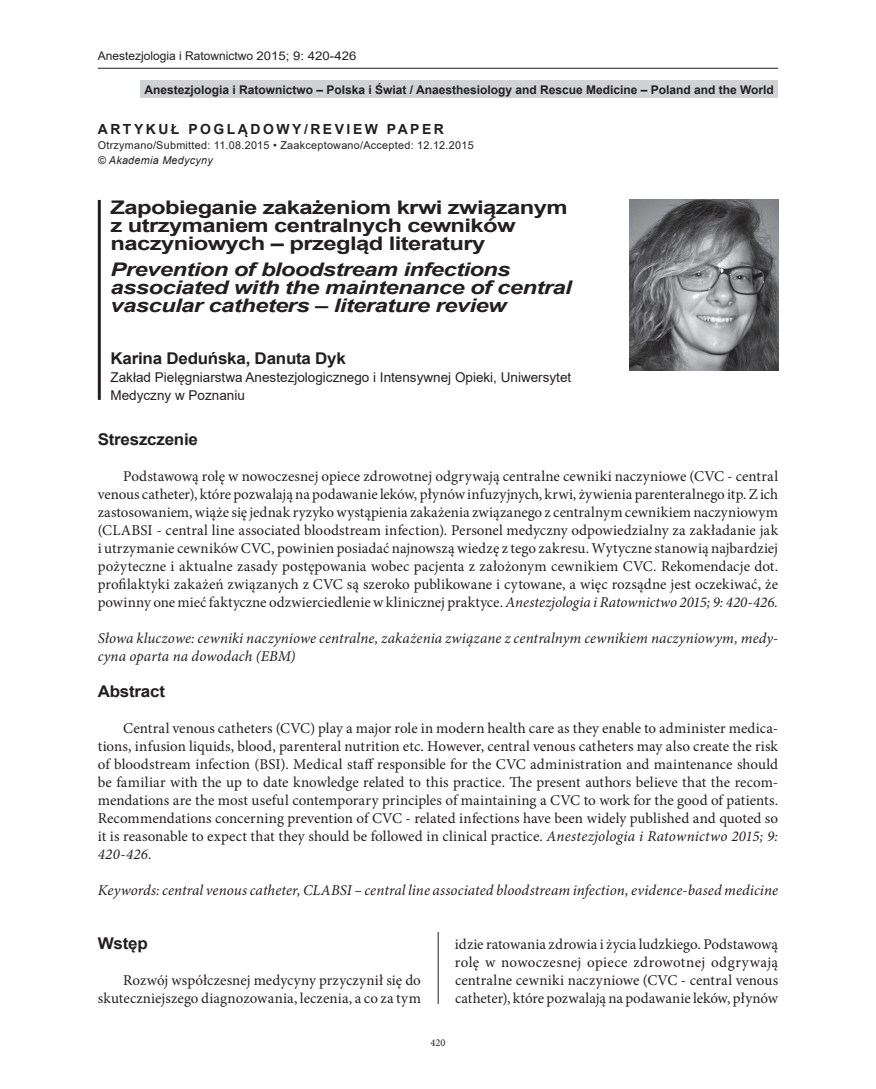
<style>
.page{position:relative;width:876px;height:1089px;background:#fff}
.page>*{position:absolute;margin:0;border:0;box-sizing:border-box;transform-origin:0 0}
.t1{font:italic 700 18.75px/18px "Arial";letter-spacing:-.025em;color:#231f20;scale:1.27 1}
.t2{font:700 18.75px/18px "Arial";letter-spacing:-.025em;color:#231f20;scale:1.27 1}
.t3{font:700 16.2px "Arial";letter-spacing:-.015em;color:#231f20;scale:1.05 1}
.t4{font:15px/18px "Minion Pro";letter-spacing:.005em;color:#231f20;text-align:justify}
.t5{font:italic 15px/18px "Minion Pro";letter-spacing:.005em;color:#231f20}
.t6{font:700 13.95px "Arial";letter-spacing:.18em;color:#231f20}
.t7{font:13.5px/18px "Arial";color:#231f20}
.t8{font:700 12px "Arial";color:#231f20}
.t9{font:12px "Arial";color:#231f20}
.t10{font:10.8px "Arial";letter-spacing:.025em;color:#231f20}
.t11{font:italic 10.8px "Arial";letter-spacing:.025em;color:#231f20}
.t12{font:10.5px "Minion Pro";color:#231f20}
.s1{font-style:italic}
</style>
<div class="page">
<hr style="left:438px;top:123px;width:1px;height:880px;background:#231f20">
<hr style="left:98px;top:68px;width:680px;height:1px;background:#231f20">
<div style="left:140px;top:81px;width:638px;height:17px;background:#d1d2d4"></div>
<div style="left:98px;top:123px;width:680px;height:81px;background:#fff"></div>
<div style="left:98px;top:200px;width:680px;height:731px;background:#fff"></div>
<hr style="left:98px;top:200px;width:3px;height:200px;background:#231f20">
<img style="left:629px;top:200px;width:149px;height:170px">
<p class="t9" style="left:98px;top:47px;width:260px">Anestezjologia i Ratownictwo 2015; 9: 420-426</p>
<p class="t8" style="left:144px;top:81px;width:631px">Anestezjologia i Ratownictwo – Polska i Świat / Anaesthesiology and Rescue Medicine – Poland and the World</p>
<p class="t6" style="left:98px;top:119px;width:348px">ARTYKUŁ POGLĄDOWY/REVIEW PAPER</p>
<p class="t10" style="left:98px;top:137px;width:377px">Otrzymano/Submitted: 11.08.2015 • Zaakceptowano/Accepted: 12.12.2015</p>
<p class="t11" style="left:98px;top:153px;width:117px">© Akademia Medycyny</p>
<p class="t2" style="left:111px;top:198px;width:361px">Zapobieganie zakażeniom krwi związanym z utrzymaniem centralnych cewników naczyniowych – przegląd literatury</p>
<p class="t1" style="left:111px;top:261px;width:365px">Prevention of bloodstream infections associated with the maintenance of central vascular catheters – literature review</p>
<p class="t3" style="left:111px;top:347px;width:226px">Karina Deduńska, Danuta Dyk</p>
<p class="t7" style="left:111px;top:368px;width:462px">Zakład Pielęgniarstwa Anestezjologicznego i Intensywnej Opieki, Uniwersytet<br>Medyczny w Poznaniu</p>
<p class="t3" style="left:98px;top:428px;width:97px">Streszczenie</p>
<p class="t4" style="left:98px;top:467px;width:682px;text-indent:26px">Podstawową rolę w nowoczesnej opiece zdrowotnej odgrywają centralne cewniki naczyniowe (CVC - central venous catheter), które pozwalają na podawanie leków, płynów infuzyjnych, krwi, żywienia parenteralnego itp. Zich zastosowaniem, wiąże się jednak ryzyko wystąpienia zakażenia związanego z centralnym cewnikiem naczyniowym (CLABSI - central line associated bloodstream infection). Personel medyczny odpowiedzialny za zakładanie jak i utrzymanie cewników CVC, powinien posiadać najnowszą wiedzę z tego zakresu. Wytyczne stanowią najbardziej pożyteczne i aktualne zasady postępowania wobec pacjenta z założonym cewnikiem CVC. Rekomendacje dot. profilaktyki zakażeń związanych z CVC są szeroko publikowane i cytowane, a więc rozsądne jest oczekiwać, że powinny one mieć faktyczne odzwierciedlenie w klinicznej praktyce. <span class="s1">Anestezjologia i Ratownictwo 2015; 9: 420-426.</span></p>
<p class="t5" style="left:98px;top:629px;width:682px">Słowa kluczowe: cewniki naczyniowe centralne, zakażenia związane z centralnym cewnikiem naczyniowym, medy&shy;cyna oparta na dowodach (EBM)</p>
<p class="t3" style="left:98px;top:680px;width:66px">Abstract</p>
<p class="t4" style="left:98px;top:719px;width:682px;text-indent:26px">Central venous catheters (CVC) play a major role in modern health care as they enable to administer medica&shy;tions, infusion liquids, blood, parenteral nutrition etc. However, central venous catheters may also create the risk of bloodstream infection (BSI). Medical staff responsible for the CVC administration and maintenance should be familiar with the up to date knowledge related to this practice. The present authors believe that the recom&shy;mendations are the most useful contemporary principles of maintaining a CVC to work for the good of patients.<br>Recommendations concerning prevention of CVC - related infections have been widely published and quoted so it is reasonable to expect that they should be followed in clinical practice. <span class="s1">Anestezjologia i Ratownictwo 2015; 9:<br>420-426.</span></p>
<p class="t5" style="left:98px;top:881px;width:682px">Keywords: central venous catheter, CLABSI – central line associated bloodstream infection, evidence-based medicine</p>
<p class="t3" style="left:98px;top:932px;width:49px">Wstęp</p>
<p class="t4" style="left:98px;top:971px;width:325px;text-align:right">Rozwój współczesnej medycyny przyczynił się do skuteczniejszego diagnozowania, leczenia, a co za tym</p>
<p class="t4" style="left:455px;top:935px;width:325px">idzie ratowania zdrowia i życia ludzkiego. Podstawową rolę w nowoczesnej opiece zdrowotnej odgrywają centralne cewniki naczyniowe (CVC - central venous catheter), które pozwalają na podawanie leków, płynów</p>
<p class="t12" style="left:430px;top:1035px;width:17px">420</p>
</div>
